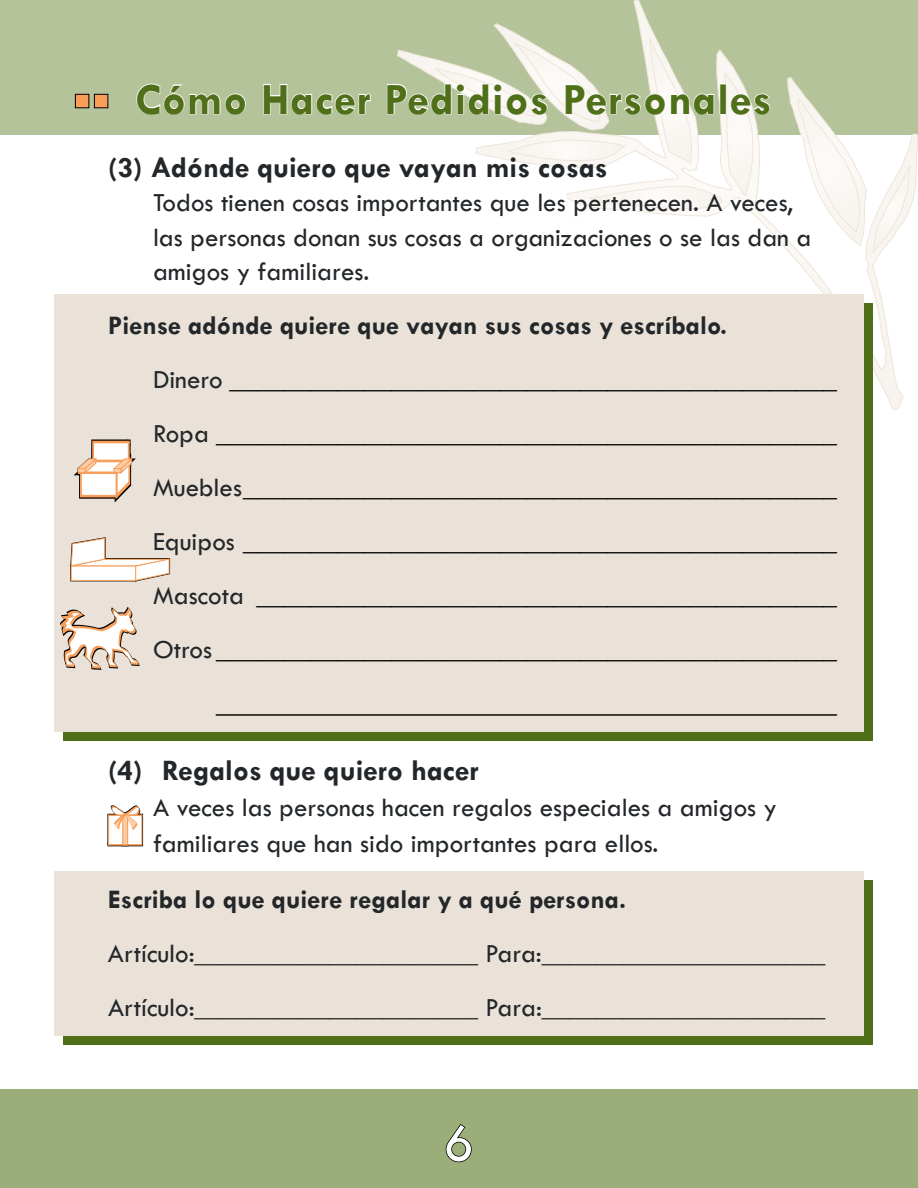
<style>
.page{position:relative;width:918px;height:1188px;background:#fff}
.page>*{position:absolute;margin:0;border:0;box-sizing:border-box;transform-origin:0 0}
.t1{font:54px "Tw Cen";color:#fff}
.t2{font:700 45px "Tw Cen";letter-spacing:.02em;color:#4f6f19}
.t3{font:700 30px "Tw Cen";color:#23272a}
.t4{font:27px/34.5px "Tw Cen";color:#23272a}
.t5{font:27px "Tw Cen";color:#000}
.t6{font:700 27px "Tw Cen";color:#23272a}
.t7{font:700 27px "Tw Cen";color:#24211d}
.s1{color:#23272a}
</style>
<div class="page">
<div style="left:0;top:0;width:918px;height:135px;background:#b5c39b"></div>
<div style="left:0;top:1089px;width:918px;height:99px;background:#9bad78"></div>
<svg style="left:445px;top:1124px;width:27px;height:39px"></svg>
<svg style="left:606px;top:0;width:312px;height:410px"></svg>
<svg style="left:873px;top:164px;width:38px;height:89px"></svg>
<svg style="left:787px;top:77px;width:80px;height:169px"></svg>
<div style="left:63px;top:880px;width:810px;height:166px;background:#4f6f19"></div>
<div style="left:63px;top:303px;width:810px;height:438px;background:#4f6f19"></div>
<div style="left:54px;top:872px;width:810px;height:164px;background:#eae2d8"></div>
<div style="left:75px;top:94px;width:14px;height:14px;background:#f89e59"></div>
<div style="left:75px;top:94px;width:14px;height:14px;border:1px solid #000"></div>
<div style="left:94px;top:94px;width:14px;height:14px;background:#f89e59"></div>
<div style="left:94px;top:94px;width:14px;height:14px;border:1px solid #000"></div>
<div style="left:54px;top:294px;width:810px;height:438px;background:#eae2d8"></div>
<svg style="left:74px;top:439px;width:62px;height:63px"></svg>
<svg style="left:70px;top:537px;width:101px;height:45px"></svg>
<svg style="left:60px;top:607px;width:79px;height:63px"></svg>
<svg style="left:107px;top:805px;width:36px;height:41px"></svg>
<svg style="left:136px;top:83px;width:110px;height:32px"></svg>
<svg style="left:263px;top:84px;width:108px;height:31px"></svg>
<svg style="left:387px;top:23px;width:384px;height:186px"></svg>
<h2 class="t2" style="left:135px;top:72px;width:638px">Cómo Hacer Pedidios Personales</h2>
<p class="t3" style="left:108px;top:149px;width:501px">(3) Adónde quiero que vayan mis cosas</p>
<p class="t4" style="left:153px;top:185px;width:660px">Todos tienen cosas importantes que les pertenecen. A veces, las personas donan sus cosas a organizaciones o se las dan a amigos y familiares.</p>
<p class="t6" style="left:108px;top:309px;width:621px">Piense adónde quiere que vayan sus cosas y escríbalo.</p>
<p class="t5" style="left:153px;top:363px;width:685px"><span class="s1">Dinero</span> _____________________________________________</p>
<p class="t5" style="left:153px;top:417px;width:686px"><span class="s1">Ropa</span> ______________________________________________</p>
<p class="t5" style="left:153px;top:471px;width:685px"><span class="s1">Muebles</span>____________________________________________</p>
<p class="t5" style="left:153px;top:525px;width:685px"><span class="s1">Equipos</span> ____________________________________________</p>
<p class="t5" style="left:153px;top:579px;width:685px"><span class="s1">Mascota</span> ___________________________________________</p>
<p class="t5" style="left:153px;top:633px;width:685px"><span class="s1">Otros</span> ______________________________________________</p>
<p class="t7" style="left:216px;top:687px;width:623px">______________________________________________</p>
<p class="t3" style="left:108px;top:752px;width:372px">(4) Regalos que quiero hacer</p>
<p class="t4" style="left:153px;top:789px;width:626px;line-height:36px">A veces las personas hacen regalos especiales a amigos y familiares que han sido importantes para ellos.</p>
<p class="t6" style="left:108px;top:883px;width:520px">Escriba lo que quiere regalar y a qué persona.</p>
<p class="t4" style="left:108px;top:926px;width:719px;line-height:54px">Artículo:_____________________ Para:_____________________<br>Artículo:_____________________ Para:_____________________</p>
<h1 class="t1" style="left:444px;top:1111px;width:31px">6</h1>
</div>
